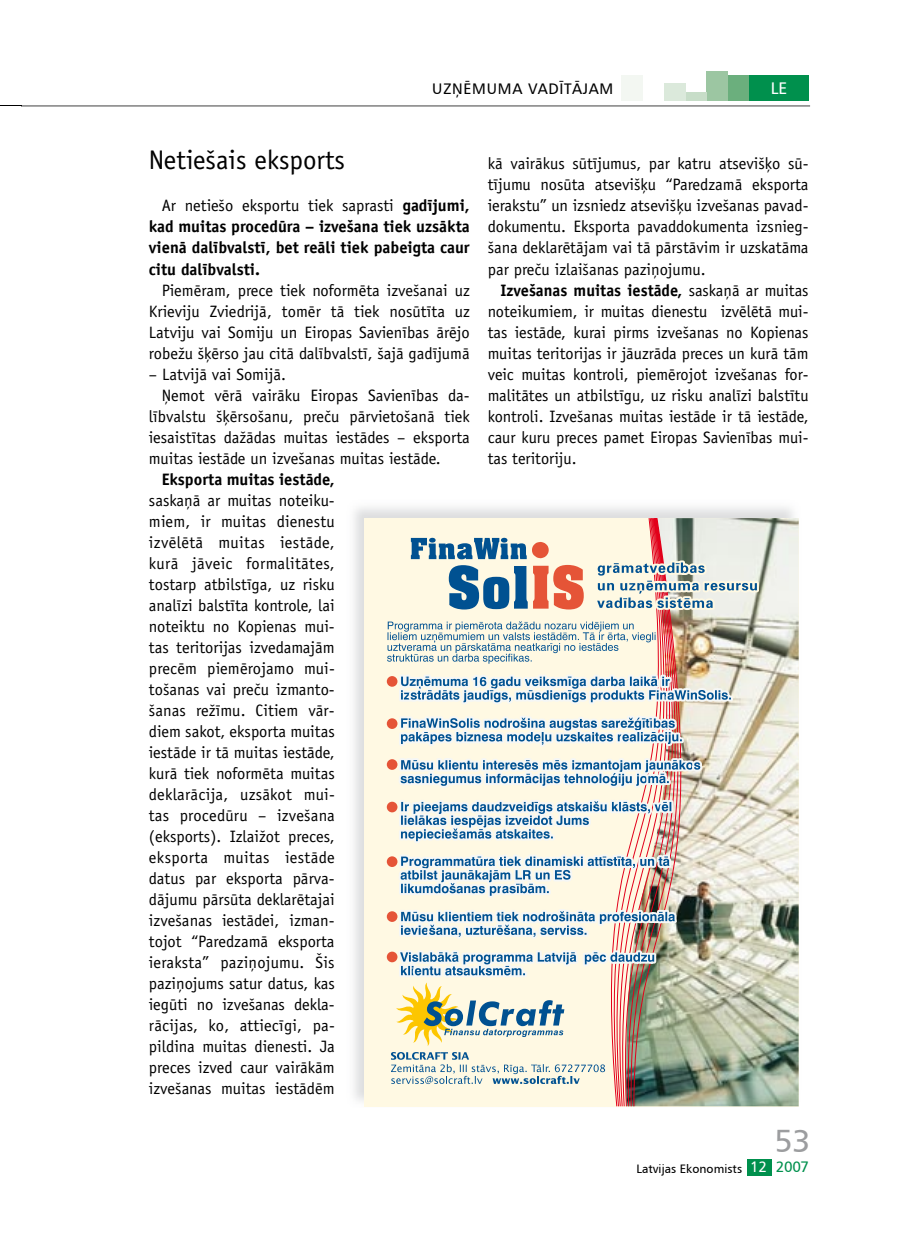
<style>
.page{position:relative;width:915px;height:1234px;background:#fff}
.page>*{position:absolute;margin:0;border:0;box-sizing:border-box;transform-origin:0 0}
.t1{font:31.5px "Humanist 777 TL Roman B";color:#9c9d9f}
.t2{font:27px "Officina Sans Std";color:#000}
.t3{font:16.5px/21px "Officina Sans Std";color:#000;text-align:justify}
.t4{font:700 16.5px/21px "Officina Sans Std";color:#000;text-align:justify}
.t5{font:16.5px "Humanist 777 TL Roman B";color:#fff}
.t6{font:15px "Humanist 777 TL Roman B";letter-spacing:.05em;color:#000}
.t7{font:12px "Humanist 777 TL Roman B";letter-spacing:.005em;color:#000}
.s1{font-weight:400}
.s2{font-weight:700}
.s3{font-size:15px;color:#fff}
.s4{font-size:15px;color:#00904d}
</style>
<div class="page">
<div style="left:748px;top:75px;width:60px;height:26px;background:#00904d"></div>
<div style="left:727px;top:75px;width:21px;height:26px;background:#6baf7d"></div>
<div style="left:706px;top:71px;width:21px;height:30px;background:#9cc6a2"></div>
<div style="left:685px;top:92px;width:21px;height:9px;background:#c7ddc8"></div>
<div style="left:663px;top:84px;width:22px;height:17px;background:#dbe9db"></div>
<div style="left:621px;top:75px;width:21px;height:26px;background:#f3f7f2"></div>
<div style="left:746px;top:1158px;width:25px;height:17px;background:#00904d"></div>
<hr style="left:21px;top:106px;width:788px;height:1px;background:#000">
<img style="left:354px;top:507px;width:445px;height:600px">
<div style="left:364px;top:518px;width:434px;height:587px;background:#fff9e3"></div>
<img style="left:721px;top:518px;width:77px;height:587px">
<img style="left:587px;top:518px;width:134px;height:588px">
<svg style="left:391px;top:1051px;width:214px;height:32px"></svg>
<svg style="left:387px;top:537px;width:374px;height:126px"></svg>
<div style="left:386px;top:676px;width:11px;height:10px;background:#e55437;border-radius:50%"></div>
<svg style="left:394px;top:669px;width:340px;height:376px"></svg>
<div style="left:386px;top:718px;width:11px;height:10px;background:#e55437;border-radius:50%"></div>
<div style="left:386px;top:759px;width:11px;height:10px;background:#e55437;border-radius:50%"></div>
<div style="left:386px;top:801px;width:11px;height:11px;background:#e55437;border-radius:50%"></div>
<div style="left:386px;top:856px;width:11px;height:10px;background:#e55437;border-radius:50%"></div>
<div style="left:386px;top:911px;width:11px;height:10px;background:#e55437;border-radius:50%"></div>
<div style="left:386px;top:951px;width:11px;height:11px;background:#e55437;border-radius:50%"></div>
<p class="t6" style="left:432px;top:79px;width:182px">uzņēmuma vadītājam</p>
<p class="t5" style="left:770px;top:77px;width:18px">LE</p>
<h2 class="t2" style="left:149px;top:144px;width:198px">Netiešais eksports</h2>
<p class="t4" style="left:149px;top:195px;width:322px;text-indent:13px"><span class="s1">Ar netiešo eksportu tiek saprasti</span> gadījumi, kad muitas procedūra – izvešana tiek uzsākta vienā dalībvalstī, bet reāli tiek pabeigta caur citu dalībvalsti.</p>
<p class="t3" style="left:149px;top:279px;width:322px;text-indent:13px">Piemēram, prece tiek noformēta izvešanai uz Krieviju Zviedrijā, tomēr tā tiek nosūtīta uz Latviju vai Somiju un Eiropas Savienības ārējo robežu šķērso jau citā dalībvalstī, šajā gadījumā</p>
<p class="t3" style="left:149px;top:363px;width:138px">– Latvijā vai Somijā.</p>
<p class="t3" style="left:162px;top:384px;width:309px">Ņemot vērā vairāku Eiropas Savienības da-</p>
<p class="t3" style="left:149px;top:405px;width:322px">lībvalstu šķērsošanu, preču pārvietošanā tiek</p>
<p class="t3" style="left:149px;top:426px;width:322px">iesaistītas dažādas muitas iestādes – eksporta</p>
<p class="t3" style="left:149px;top:447px;width:293px">muitas iestāde un izvešanas muitas iestāde.</p>
<p class="t4" style="left:162px;top:468px;width:174px">Eksporta muitas iestāde,</p>
<p class="t3" style="left:149px;top:489px;width:187px">saskaņā ar muitas noteiku&shy;miem, ir muitas dienestu izvēlētā muitas iestāde, kurā jāveic formalitātes, tostarp atbilstīga, uz risku analīzi balstīta kontrole, lai noteiktu no Kopienas mui&shy;tas teritorijas izvedamajām precēm piemērojamo mui&shy;tošanas vai preču izmanto&shy;šanas režīmu. Citiem vār&shy;diem sakot, eksporta muitas iestāde ir tā muitas iestāde, kurā tiek noformēta muitas deklarācija, uzsākot mui&shy;tas procedūru – izvešana (eksports). Izlaižot preces, eksporta muitas iestāde datus par eksporta pārva&shy;dājumu pārsūta deklarētajai izvešanas iestādei, izman&shy;tojot “Paredzamā eksporta ieraksta” paziņojumu. Šis paziņojums satur datus, kas iegūti no izvešanas dekla&shy;rācijas, ko, attiecīgi, pa&shy;pildina muitas dienesti. Ja preces izved caur vairākām izvešanas muitas iestādēm</p>
<p class="t3" style="left:487px;top:153px;width:322px">kā vairākus sūtījumus, par katru atsevišķo sū&shy;tījumu nosūta atsevišķu “Paredzamā eksporta ierakstu” un izsniedz atsevišķu izvešanas pavad&shy;dokumentu. Eksporta pavaddokumenta izsnieg&shy;šana deklarētājam vai tā pārstāvim ir uzskatāma par preču izlaišanas paziņojumu.</p>
<p class="t3" style="left:487px;top:279px;width:322px;text-indent:13px"><span class="s2">Izvešanas muitas iestāde,</span> saskaņā ar muitas noteikumiem, ir muitas dienestu izvēlētā mui&shy;tas iestāde, kurai pirms izvešanas no Kopienas muitas teritorijas ir jāuzrāda preces un kurā tām veic muitas kontroli, piemērojot izvešanas for&shy;malitātes un atbilstīgu, uz risku analīzi balstītu kontroli. Izvešanas muitas iestāde ir tā iestāde, caur kuru preces pamet Eiropas Savienības mui&shy;tas teritoriju.</p>
<h1 class="t1" style="left:774px;top:1120px;width:38px">53</h1>
<p class="t7" style="left:636px;top:1160px;width:174px">Latvijas Ekonomists <span class="s3">12</span> <span class="s4">2007</span></p>
</div>
